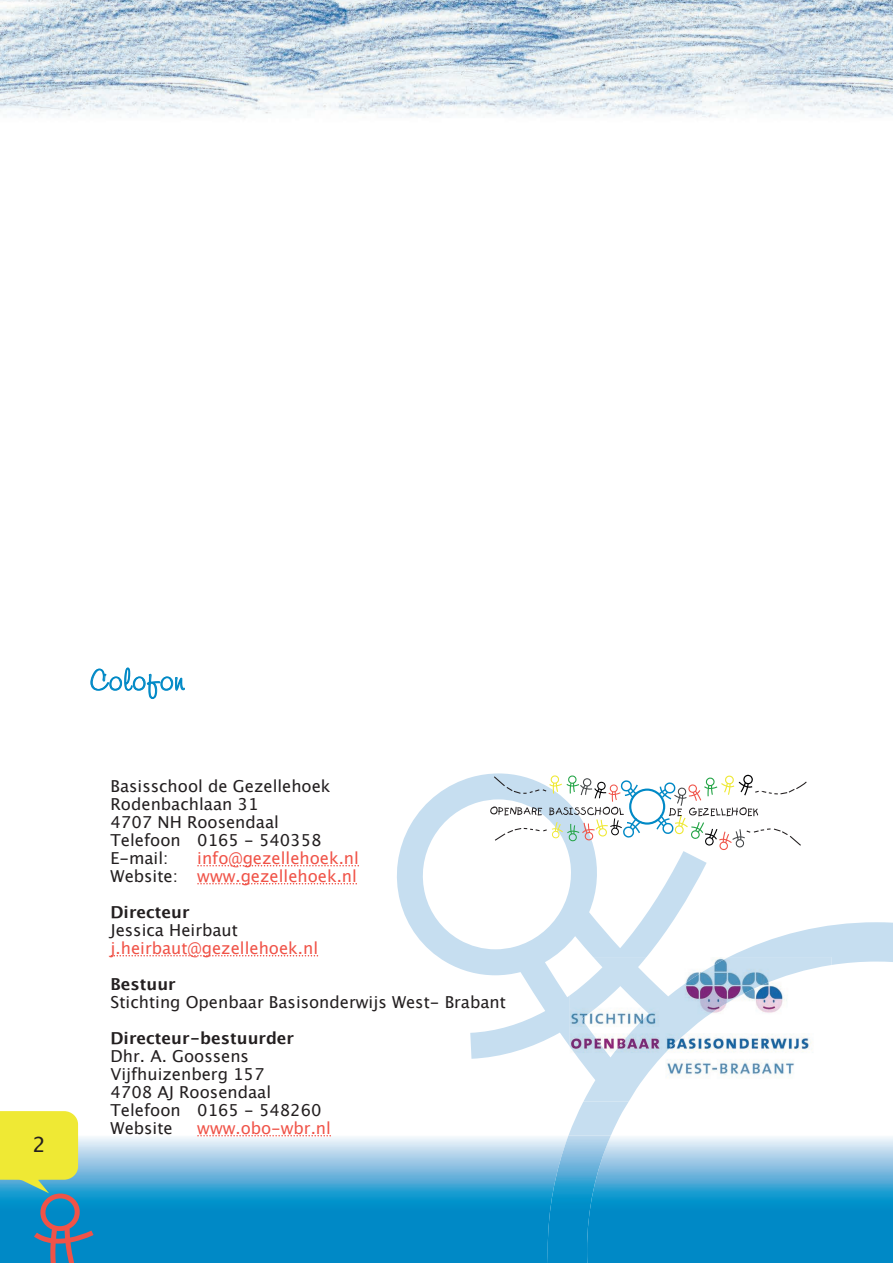
<style>
.page{position:relative;width:893px;height:1263px;background:#fff}
.page>*{position:absolute;margin:0;border:0;box-sizing:border-box;transform-origin:0 0}
.t1{font:31.5px "Freehand 591 BT Regular A";color:#0089c6}
.t2{font:21px "Lucida Grande";color:#231f20}
.t3{font:16.5px/18px "Lucida Grande";color:#231f20}
.t4{font:16.5px/18px "Lucida Grande";color:#f05348;text-align:right}
.t5{font:700 16.5px "Lucida Grande";color:#231f20}
.s1{color:#231f20}
</style>
<div class="page">
<svg style="left:397px;top:773px;width:496px;height:362px"></svg>
<svg style="left:94px;top:1136px;width:799px;height:127px;background:#41a5d4"></svg>
<svg style="left:548px;top:1135px;width:63px;height:128px;background:#39a1d2"></svg>
<img style="left:0;top:0;width:893px;height:118px">
<img style="left:570px;top:957px;width:261px;height:144px">
<svg style="left:197px;top:865px;width:162px;height:1px"></svg>
<svg style="left:197px;top:883px;width:160px;height:1px"></svg>
<svg style="left:111px;top:955px;width:207px;height:1px"></svg>
<svg style="left:197px;top:1135px;width:134px;height:1px"></svg>
<svg style="left:90px;top:667px;width:95px;height:32px"></svg>
<svg style="left:490px;top:775px;width:317px;height:75px"></svg>
<svg style="left:0;top:1111px;width:94px;height:152px;background:#82b38a"></svg>
<p class="t2" style="left:32px;top:1132px;width:15px">2</p>
<h1 class="t1" style="left:89px;top:660px;width:97px">Colofon</h1>
<p class="t3" style="left:111px;top:777px;width:222px">Basisschool de Gezellehoek<br>Rodenbachlaan 31<br>4707 NH Roosendaal<br>Telefoon 0165 - 540358<br>E-mail:</p>
<p class="t4" style="left:111px;top:849px;width:250px">info@gezellehoek.nl<br><span class="s1">Website:</span> www.gezellehoek.nl</p>
<p class="t5" style="left:111px;top:899px;width:81px">Directeur</p>
<p class="t3" style="left:111px;top:921px;width:129px">Jessica Heirbaut</p>
<p class="t4" style="left:111px;top:939px;width:209px">j.heirbaut@gezellehoek.nl</p>
<p class="t5" style="left:111px;top:971px;width:67px">Bestuur</p>
<p class="t3" style="left:111px;top:993px;width:397px">Stichting Openbaar Basisonderwijs West- Brabant</p>
<p class="t5" style="left:111px;top:1025px;width:185px">Directeur-bestuurder</p>
<p class="t3" style="left:111px;top:1047px;width:213px">Dhr. A. Goossens<br>Vijfhuizenberg 157<br>4708 AJ Roosendaal<br>Telefoon 0165 - 548260<br>Website</p>
<p class="t4" style="left:197px;top:1119px;width:135px">www.obo-wbr.nl</p>
</div>
